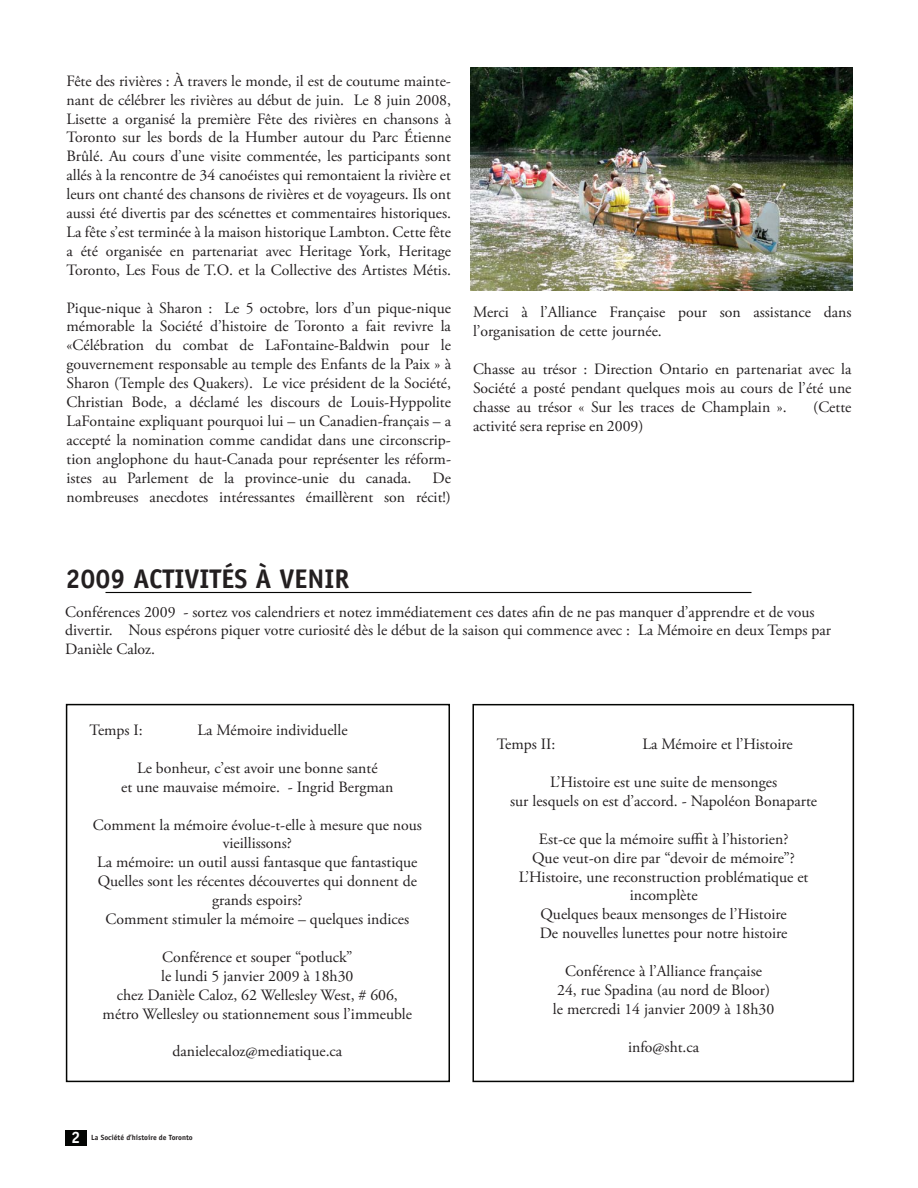
<style>
.page{position:relative;width:918px;height:1188px;background:#fff}
.page>*{position:absolute;margin:0;border:0;box-sizing:border-box;transform-origin:0 0}
.t1{font:700 27px "Officina Sans";color:#231f20}
.t2{font:15.75px/18.9px "Adobe Garamond Pro";color:#231f20;text-align:center}
.t3{font:700 7.5px "Officina Sans";color:#231f20}
.s1{font-size:16.5px;color:#fff}
</style>
<div class="page">
<div style="left:65px;top:1130px;width:22px;height:15px;background:#040503"></div>
<hr style="left:106px;top:592px;width:646px;height:1px;background:#040503">
<div style="left:66px;top:704px;width:384px;height:378px;border:2px solid #040503"></div>
<div style="left:472px;top:704px;width:382px;height:378px;border:2px solid #040503"></div>
<img style="left:471px;top:68px;width:382px;height:222px">
<p class="t2" style="left:67px;top:72px;width:386px;text-align:justify">Fête des rivières : À travers le monde, il est de coutume mainte&shy;nant de célébrer les rivières au début de juin. Le 8 juin 2008, Lisette a organisé la première Fête des rivières en chansons à Toronto sur les bords de la Humber autour du Parc Étienne Brûlé. Au cours d’une visite commentée, les participants sont allés à la rencontre de 34 canoéistes qui remontaient la rivière et leurs ont chanté des chansons de rivières et de voyageurs. Ils ont aussi été divertis par des scénettes et commentaires historiques.<br>La fête s’est terminée à la maison historique Lambton. Cette fête a été organisée en partenariat avec Heritage York, Heritage Toronto, Les Fous de T.O. et la Collective des Artistes Métis.</p>
<p class="t2" style="left:67px;top:299px;width:386px;text-align:justify">Pique-nique à Sharon : Le 5 octobre, lors d’un pique-nique mémorable la Société d’histoire de Toronto a fait revivre la «Célébration du combat de LaFontaine-Baldwin pour le gouvernement responsable au temple des Enfants de la Paix » à Sharon (Temple des Quakers). Le vice président de la Société, Christian Bode, a déclamé les discours de Louis-Hyppolite LaFontaine expliquant pourquoi lui – un Canadien-français – a accepté la nomination comme candidat dans une circonscrip&shy;tion anglophone du haut-Canada pour représenter les réform&shy;istes au Parlement de la province-unie du canada.</p>
<p class="t2" style="left:67px;top:469px;width:386px;text-align:right">De<br>nombreuses anecdotes intéressantes émaillèrent son récit!)</p>
<p class="t2" style="left:473px;top:303px;width:380px;text-align:left">Merci à l’Alliance Française pour son assistance dans l’organisation de cette journée.</p>
<p class="t2" style="left:473px;top:360px;width:380px;text-align:justify">Chasse au trésor : Direction Ontario en partenariat avec la Société a posté pendant quelques mois au cours de l’été une chasse au trésor « Sur les traces de Champlain ».</p>
<p class="t2" style="left:813px;top:398px;width:40px">(Cette</p>
<p class="t2" style="left:473px;top:417px;width:172px">activité sera reprise en 2009)</p>
<p class="t1" style="left:66px;top:562px;width:286px">2009 ACTIVITÉS À VENIR</p>
<p class="t2" style="left:65px;top:603px;width:767px;text-align:left">Conférences 2009 - sortez vos calendriers et notez immédiatement ces dates afin de ne pas manquer d’apprendre et de vous divertir. Nous espérons piquer votre curiosité dès le début de la saison qui commence avec : La Mémoire en deux Temps par<br>Danièle Caloz.</p>
<p class="t2" style="left:90px;top:721px;width:55px">Temps I:</p>
<p class="t2" style="left:198px;top:721px;width:152px">La Mémoire individuelle</p>
<p class="t2" style="left:121px;top:759px;width:274px">Le bonheur, c’est avoir une bonne santé<br>et une mauvaise mémoire. - Ingrid Bergman</p>
<p class="t2" style="left:93px;top:816px;width:331px">Comment la mémoire évolue-t-elle à mesure que nous vieillissons?<br>La mémoire: un outil aussi fantasque que fantastique Quelles sont les récentes découvertes qui donnent de grands espoirs?<br>Comment stimuler la mémoire – quelques indices</p>
<p class="t2" style="left:103px;top:948px;width:311px">Conférence et souper “potluck”<br>le lundi 5 janvier 2009 à 18h30<br>chez Danièle Caloz, 62 Wellesley West, # 606, métro Wellesley ou stationnement sous l’immeuble</p>
<p class="t2" style="left:172px;top:1042px;width:171px">danielecaloz@mediatique.ca</p>
<p class="t3" style="left:71px;top:1133px;width:123px"><span class="s1">2</span> La Société d’histoire de Toronto</p>
<p class="t2" style="left:497px;top:735px;width:60px">Temps II:</p>
<p class="t2" style="left:642px;top:735px;width:152px">La Mémoire et l’Histoire</p>
<p class="t2" style="left:510px;top:773px;width:308px">L’Histoire est une suite de mensonges<br>sur lesquels on est d’accord. - Napoléon Bonaparte</p>
<p class="t2" style="left:519px;top:830px;width:291px">Est-ce que la mémoire suffit à l’historien?<br>Que veut-on dire par “devoir de mémoire”?<br>L’Histoire, une reconstruction problématique et incomplète<br>Quelques beaux mensonges de l’Histoire<br>De nouvelles lunettes pour notre histoire</p>
<p class="t2" style="left:553px;top:962px;width:223px">Conférence à l’Alliance française<br>24, rue Spadina (au nord de Bloor) le mercredi 14 janvier 2009 à 18h30</p>
<p class="t2" style="left:628px;top:1038px;width:73px">info@sht.ca</p>
</div>
